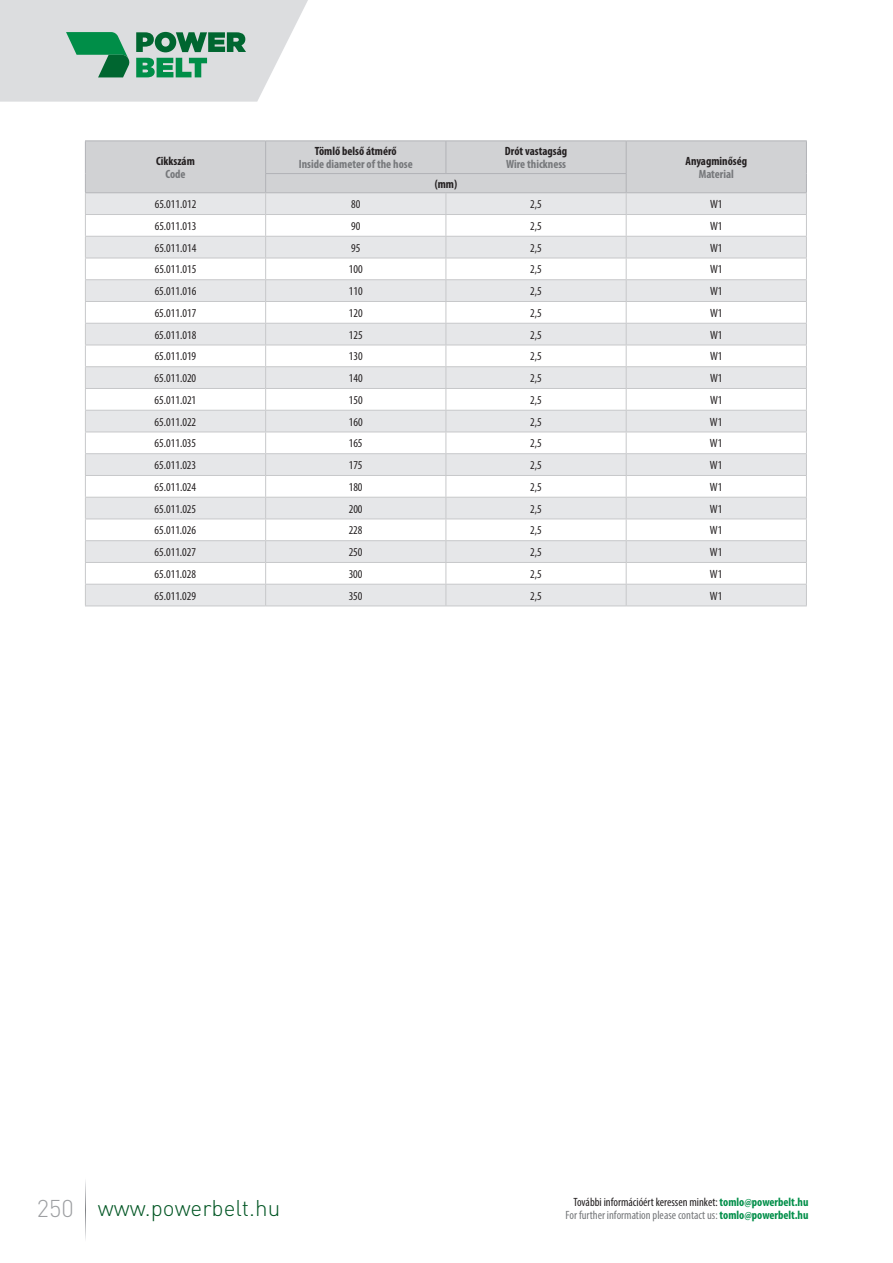
<style>
.page{position:relative;width:893px;height:1263px;background:#fff}
.page>*{position:absolute;margin:0;border:0;box-sizing:border-box;transform-origin:0 0}
.t1{font:300 22.5px "DIN Pro";color:#005523}
.t2{font:condensed 12px "Myriad Pro";color:#231f20}
.t3{font:condensed 12px/13.5px "Myriad Pro";color:#76787b;text-align:right}
.t4{font:700 condensed 12px "Myriad Pro";color:#231f20}
.t5{font:700 condensed 12px "Myriad Pro";color:#76787b}
.s1{font-size:24px;color:#9d9fa2}
.s2{color:#231f20}
.s3{font-weight:700;color:#008e48}
</style>
<div class="page">
<svg style="left:85px;top:1180px;width:1px;height:60px"></svg>
<svg style="left:85px;top:141px;width:722px;height:465px"></svg>
<hr style="left:85px;top:606px;width:181px;height:1px;background:#c7c8ca">
<hr style="left:266px;top:606px;width:180px;height:1px;background:#c7c8ca">
<hr style="left:446px;top:606px;width:180px;height:1px;background:#c7c8ca">
<hr style="left:626px;top:606px;width:181px;height:1px;background:#c7c8ca">
<svg style="left:0;top:0;width:308px;height:102px;background:#c2d2cc"></svg>
<p class="t4" style="left:156px;top:156px;width:40px">Cikkszám</p>
<p class="t5" style="left:165px;top:169px;width:22px">Code</p>
<p class="t4" style="left:315px;top:146px;width:83px">Tömlő belső átmérő</p>
<p class="t5" style="left:299px;top:160px;width:115px">Inside diameter of the hose</p>
<p class="t4" style="left:435px;top:179px;width:24px">(mm)</p>
<p class="t4" style="left:505px;top:146px;width:64px">Drót vastagság</p>
<p class="t5" style="left:506px;top:160px;width:62px">Wire thickness</p>
<p class="t4" style="left:685px;top:156px;width:63px">Anyagminőség</p>
<p class="t5" style="left:699px;top:169px;width:37px">Material</p>
<p class="t2" style="left:155px;top:200px;width:43px">65.011.012</p>
<p class="t2" style="left:351px;top:200px;width:11px">80</p>
<p class="t2" style="left:530px;top:200px;width:13px">2,5</p>
<p class="t2" style="left:710px;top:200px;width:14px">W1</p>
<p class="t2" style="left:155px;top:221px;width:43px">65.011.013</p>
<p class="t2" style="left:351px;top:221px;width:11px">90</p>
<p class="t2" style="left:530px;top:221px;width:13px">2,5</p>
<p class="t2" style="left:710px;top:221px;width:14px">W1</p>
<p class="t2" style="left:155px;top:243px;width:43px">65.011.014</p>
<p class="t2" style="left:351px;top:243px;width:11px">95</p>
<p class="t2" style="left:530px;top:243px;width:13px">2,5</p>
<p class="t2" style="left:710px;top:243px;width:14px">W1</p>
<p class="t2" style="left:155px;top:265px;width:43px">65.011.015</p>
<p class="t2" style="left:349px;top:265px;width:15px">100</p>
<p class="t2" style="left:530px;top:265px;width:13px">2,5</p>
<p class="t2" style="left:710px;top:265px;width:14px">W1</p>
<p class="t2" style="left:155px;top:287px;width:43px">65.011.016</p>
<p class="t2" style="left:349px;top:287px;width:15px">110</p>
<p class="t2" style="left:530px;top:287px;width:13px">2,5</p>
<p class="t2" style="left:710px;top:287px;width:14px">W1</p>
<p class="t2" style="left:155px;top:308px;width:43px">65.011.017</p>
<p class="t2" style="left:349px;top:308px;width:15px">120</p>
<p class="t2" style="left:530px;top:308px;width:13px">2,5</p>
<p class="t2" style="left:710px;top:308px;width:14px">W1</p>
<p class="t2" style="left:155px;top:330px;width:43px">65.011.018</p>
<p class="t2" style="left:349px;top:330px;width:15px">125</p>
<p class="t2" style="left:530px;top:330px;width:13px">2,5</p>
<p class="t2" style="left:710px;top:330px;width:14px">W1</p>
<p class="t2" style="left:155px;top:352px;width:43px">65.011.019</p>
<p class="t2" style="left:349px;top:352px;width:15px">130</p>
<p class="t2" style="left:530px;top:352px;width:13px">2,5</p>
<p class="t2" style="left:710px;top:352px;width:14px">W1</p>
<p class="t2" style="left:155px;top:374px;width:43px">65.011.020</p>
<p class="t2" style="left:349px;top:374px;width:15px">140</p>
<p class="t2" style="left:530px;top:374px;width:13px">2,5</p>
<p class="t2" style="left:710px;top:374px;width:14px">W1</p>
<p class="t2" style="left:155px;top:395px;width:43px">65.011.021</p>
<p class="t2" style="left:349px;top:395px;width:15px">150</p>
<p class="t2" style="left:530px;top:395px;width:13px">2,5</p>
<p class="t2" style="left:710px;top:395px;width:14px">W1</p>
<p class="t2" style="left:155px;top:417px;width:43px">65.011.022</p>
<p class="t2" style="left:349px;top:417px;width:15px">160</p>
<p class="t2" style="left:530px;top:417px;width:13px">2,5</p>
<p class="t2" style="left:710px;top:417px;width:14px">W1</p>
<p class="t2" style="left:155px;top:439px;width:43px">65.011.035</p>
<p class="t2" style="left:349px;top:439px;width:15px">165</p>
<p class="t2" style="left:530px;top:439px;width:13px">2,5</p>
<p class="t2" style="left:710px;top:439px;width:14px">W1</p>
<p class="t2" style="left:155px;top:461px;width:43px">65.011.023</p>
<p class="t2" style="left:349px;top:461px;width:15px">175</p>
<p class="t2" style="left:530px;top:461px;width:13px">2,5</p>
<p class="t2" style="left:710px;top:461px;width:14px">W1</p>
<p class="t2" style="left:155px;top:482px;width:43px">65.011.024</p>
<p class="t2" style="left:349px;top:482px;width:15px">180</p>
<p class="t2" style="left:530px;top:482px;width:13px">2,5</p>
<p class="t2" style="left:710px;top:482px;width:14px">W1</p>
<p class="t2" style="left:155px;top:504px;width:43px">65.011.025</p>
<p class="t2" style="left:349px;top:504px;width:15px">200</p>
<p class="t2" style="left:530px;top:504px;width:13px">2,5</p>
<p class="t2" style="left:710px;top:504px;width:14px">W1</p>
<p class="t2" style="left:155px;top:526px;width:43px">65.011.026</p>
<p class="t2" style="left:349px;top:526px;width:15px">228</p>
<p class="t2" style="left:530px;top:526px;width:13px">2,5</p>
<p class="t2" style="left:710px;top:526px;width:14px">W1</p>
<p class="t2" style="left:155px;top:547px;width:43px">65.011.027</p>
<p class="t2" style="left:349px;top:547px;width:15px">250</p>
<p class="t2" style="left:530px;top:547px;width:13px">2,5</p>
<p class="t2" style="left:710px;top:547px;width:14px">W1</p>
<p class="t2" style="left:155px;top:569px;width:43px">65.011.028</p>
<p class="t2" style="left:349px;top:569px;width:15px">300</p>
<p class="t2" style="left:530px;top:569px;width:13px">2,5</p>
<p class="t2" style="left:710px;top:569px;width:14px">W1</p>
<p class="t2" style="left:155px;top:591px;width:43px">65.011.029</p>
<p class="t2" style="left:349px;top:591px;width:15px">350</p>
<p class="t2" style="left:530px;top:591px;width:13px">2,5</p>
<p class="t2" style="left:710px;top:591px;width:14px">W1</p>
<h1 class="t1" style="left:37px;top:1195px;width:245px"><span class="s1">250</span> www.powerbelt.hu</h1>
<p class="t3" style="left:566px;top:1196px;width:244px"><span class="s2">További információért keressen minket:</span> <span class="s3">tomlo@powerbelt.hu<br></span>For further information please contact us: <span class="s3">tomlo@powerbelt.hu</span></p>
</div>
